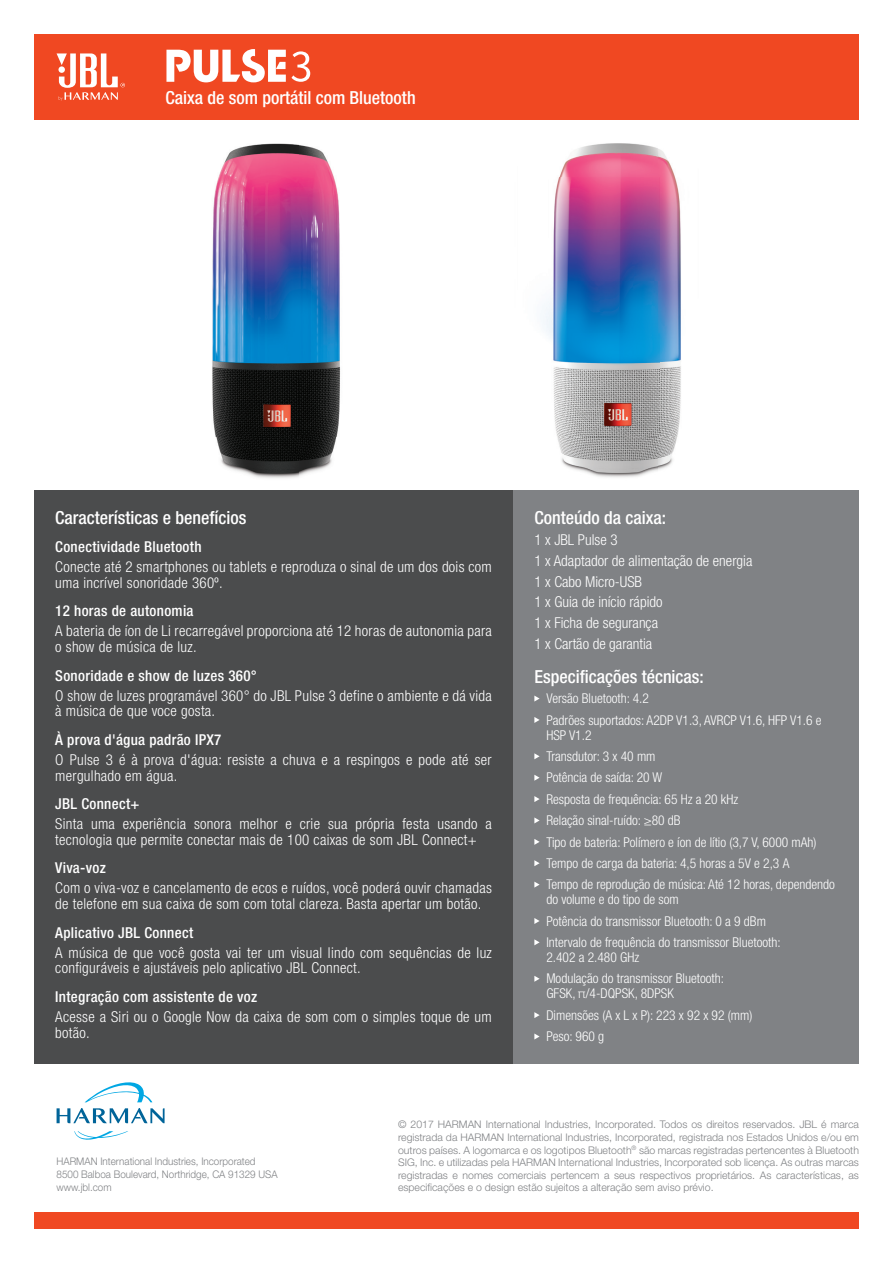
<style>
.page{position:relative;width:893px;height:1263px;background:#fff}
.page>*{position:absolute;margin:0;border:0;box-sizing:border-box;transform-origin:0 0}
.t1{font:500 condensed 18px "Helvetica Neue LT Pro";color:#fff}
.t2{font:300 condensed 15px/15.8px "Helvetica Neue LT Pro";letter-spacing:.02em;color:#fff}
.t3{font:500 condensed 15px "Helvetica Neue LT Pro";letter-spacing:.02em;color:#fff}
.t4{font:300 condensed 15px/20.7px "Helvetica Neue LT Pro";color:#fff}
.t5{font:300 condensed 13.5px/21.5px "Helvetica Neue LT Pro";color:#fff}
.t6{font:300 10.5px/12.6px "Helvetica Neue LT Std";color:#808285;text-align:justify}
.t7{font:300 10.5px/12.6px "Helvetica Neue LT Pro";color:#808285;scale:.94 1}
</style>
<div class="page">
<img style="left:543px;top:143px;width:138px;height:335px">
<img style="left:212px;top:143px;width:129px;height:335px">
<div style="left:34px;top:490px;width:479px;height:574px;background:#4b4c4d"></div>
<div style="left:513px;top:490px;width:346px;height:574px;background:#808285"></div>
<svg style="left:534px;top:695px;width:6px;height:6px"></svg>
<svg style="left:534px;top:717px;width:6px;height:6px"></svg>
<svg style="left:534px;top:753px;width:6px;height:6px"></svg>
<svg style="left:534px;top:775px;width:6px;height:6px"></svg>
<svg style="left:534px;top:796px;width:6px;height:6px"></svg>
<svg style="left:534px;top:817px;width:6px;height:6px"></svg>
<svg style="left:534px;top:839px;width:6px;height:6px"></svg>
<svg style="left:534px;top:860px;width:6px;height:6px"></svg>
<svg style="left:534px;top:881px;width:6px;height:7px"></svg>
<svg style="left:534px;top:918px;width:6px;height:6px"></svg>
<svg style="left:534px;top:939px;width:6px;height:6px"></svg>
<svg style="left:534px;top:976px;width:6px;height:6px"></svg>
<svg style="left:534px;top:1012px;width:6px;height:6px"></svg>
<svg style="left:534px;top:1033px;width:6px;height:6px"></svg>
<div style="left:34px;top:34px;width:825px;height:85px;background:#f04822"></div>
<div style="left:34px;top:1213px;width:825px;height:16px;background:#f04822"></div>
<svg style="left:85px;top:1082px;width:67px;height:20px"></svg>
<svg style="left:74px;top:1131px;width:54px;height:9px"></svg>
<svg style="left:57px;top:1108px;width:108px;height:15px"></svg>
<svg style="left:57px;top:53px;width:68px;height:48px"></svg>
<svg style="left:166px;top:49px;width:144px;height:33px"></svg>
<p class="t1" style="left:165px;top:87px;width:252px">Caixa de som portátil com Bluetooth</p>
<p class="t1" style="left:55px;top:507px;width:193px">Características e benefícios</p>
<p class="t3" style="left:55px;top:538px;width:148px">Conectividade Bluetooth</p>
<p class="t2" style="left:55px;top:559px;width:438px">Conecte até 2 smartphones ou tablets e reproduza o sinal de um dos dois com uma incrível sonoridade 360º.</p>
<p class="t3" style="left:55px;top:602px;width:140px">12 horas de autonomia</p>
<p class="t2" style="left:55px;top:623px;width:438px">A bateria de íon de Li recarregável proporciona até 12 horas de autonomia para o show de música de luz.</p>
<p class="t3" style="left:55px;top:666px;width:203px">Sonoridade e show de luzes 360°</p>
<p class="t2" style="left:55px;top:687px;width:438px">O show de luzes programável 360° do JBL Pulse 3 define o ambiente e dá vida à música de que voce gosta.</p>
<p class="t3" style="left:55px;top:731px;width:168px">À prova d'água padrão IPX7</p>
<p class="t2" style="left:55px;top:752px;width:438px">O Pulse 3 é à prova d'água: resiste a chuva e a respingos e pode até ser mergulhado em água.</p>
<p class="t3" style="left:55px;top:795px;width:86px">JBL Connect+</p>
<p class="t2" style="left:55px;top:816px;width:438px">Sinta uma experiência sonora melhor e crie sua própria festa usando a tecnologia que permite conectar mais de 100 caixas de som JBL Connect+</p>
<p class="t3" style="left:55px;top:859px;width:52px">Viva-voz</p>
<p class="t2" style="left:55px;top:880px;width:438px">Com o viva-voz e cancelamento de ecos e ruídos, você poderá ouvir chamadas de telefone em sua caixa de som com total clareza. Basta apertar um botão.</p>
<p class="t3" style="left:55px;top:923px;width:139px">Aplicativo JBL Connect</p>
<p class="t2" style="left:55px;top:944px;width:438px">A música de que você gosta vai ter um visual lindo com sequências de luz configuráveis e ajustáveis pelo aplicativo JBL Connect.</p>
<p class="t3" style="left:55px;top:988px;width:203px">Integração com assistente de voz</p>
<p class="t2" style="left:55px;top:1009px;width:438px">Acesse a Siri ou o Google Now da caixa de som com o simples toque de um botão.</p>
<p class="t1" style="left:534px;top:507px;width:133px">Conteúdo da caixa:</p>
<p class="t4" style="left:534px;top:529px;width:220px">1 x JBL Pulse 3<br>1 x Adaptador de alimentação de energia<br>1 x Cabo Micro-USB<br>1 x Guia de início rápido<br>1 x Ficha de segurança<br>1 x Cartão de garantia</p>
<p class="t1" style="left:534px;top:666px;width:171px">Especificações técnicas:</p>
<p class="t5" style="left:546px;top:688px;width:277px">Versão Bluetooth: 4.2<br>Padrões suportados: A2DP V1.3, AVRCP V1.6, HFP V1.6 e</p>
<p class="t5" style="left:546px;top:724px;width:290px">HSP V1.2<br>Transdutor: 3 x 40 mm<br>Potência de saída: 20 W<br>Resposta de frequência: 65 Hz a 20 kHz<br>Relação sinal-ruído: ≥80 dB<br>Tipo de bateria: Polímero e íon de lítio (3,7 V, 6000 mAh)<br>Tempo de carga da bateria: 4,5 horas a 5V e 2,3 A<br>Tempo de reprodução de música: Até 12 horas, dependendo</p>
<p class="t5" style="left:546px;top:889px;width:236px">do volume e do tipo de som<br>Potência do transmissor Bluetooth: 0 a 9 dBm<br>Intervalo de frequência do transmissor Bluetooth:</p>
<p class="t5" style="left:546px;top:946px;width:179px">2.402 a 2.480 GHz<br>Modulação do transmissor Bluetooth:</p>
<p class="t5" style="left:546px;top:983px;width:207px">GFSK, π/4-DQPSK, 8DPSK<br>Dimensões (A x L x P): 223 x 92 x 92 (mm)<br>Peso: 960 g</p>
<p class="t7" style="left:57px;top:1155px;width:237px">HARMAN International Industries, Incorporated<br>8500 Balboa Boulevard, Northridge, CA 91329 USA www.jbl.com</p>
<p class="t6" style="left:398px;top:1118px;width:462px">© 2017 HARMAN International Industries, Incorporated. Todos os direitos reservados. JBL é marca registrada da HARMAN International Industries, Incorporated, registrada nos Estados Unidos e/ou em outros países. A logomarca e os logotipos Bluetooth<sup>®</sup> são marcas registradas pertencentes à Bluetooth SIG, Inc. e utilizadas pela HARMAN International Industries, Incorporated sob licença. As outras marcas registradas e nomes comerciais pertencem a seus respectivos proprietários. As características, as especificações e o design estão sujeitos a alteração sem aviso prévio.</p>
</div>
